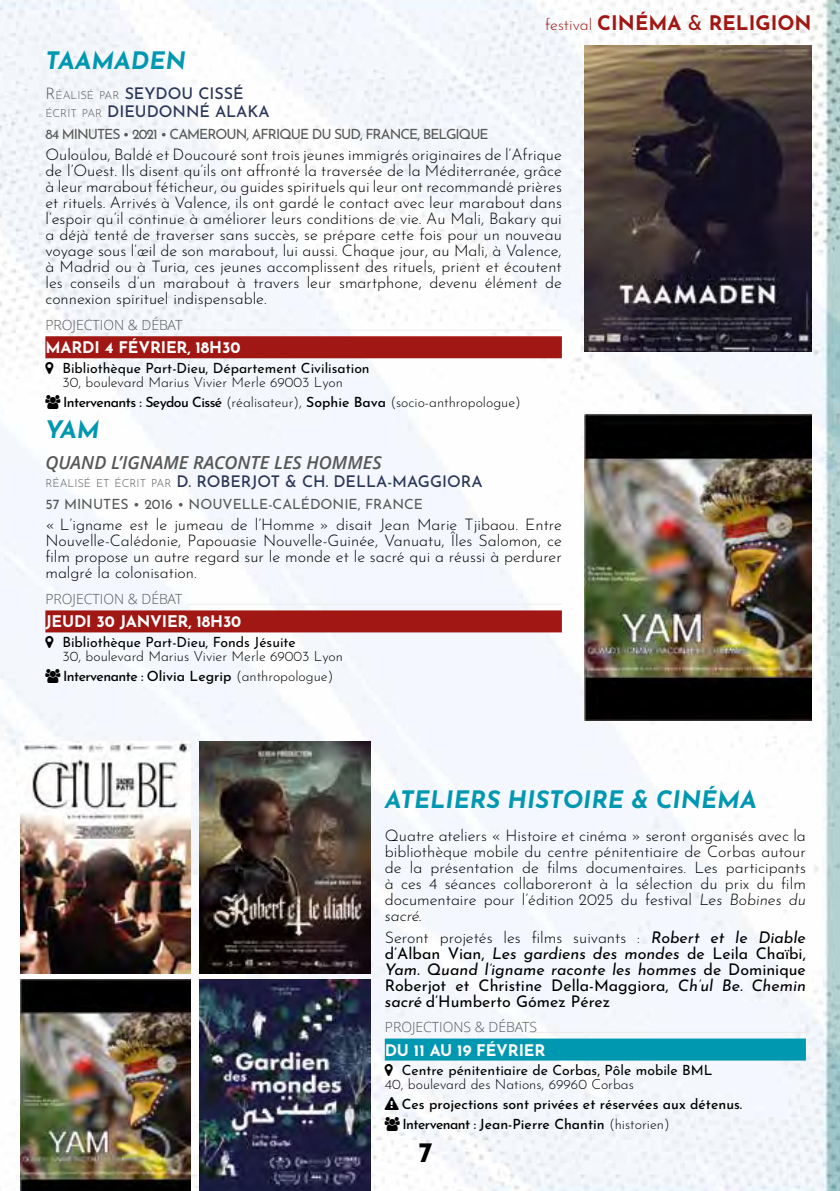
<style>
.page{position:relative;width:840px;height:1191px;background:#fff}
.page>*{position:absolute;margin:0;border:0;box-sizing:border-box;transform-origin:0 0}
.t1{font:700 28px "Josefin Sans";color:#000}
.t2{font:italic 700 24px "Josefin Sans";color:#0098b0}
.t3{font:700 20px "Josefin Sans";color:#a01713}
.t4{font:italic 600 18px "Open Sans";color:#575756}
.t5{font:300 16px/16px "Josefin Sans";color:#000;text-align:justify}
.t6{font:16px/16px "Josefin Sans";color:#000;text-align:justify}
.t7{font:500 16px/18px "Josefin Sans";color:#2b3759}
.t8{font:700 16px "Josefin Sans";letter-spacing:-.01em;color:#fff}
.t9{font:300 14px/19.6px "Josefin Sans";color:#000}
.t10{font:14px "Josefin Sans";color:#000}
.t11{font:500 14px/19.6px "Josefin Sans";color:#000}
.t12{font:14px "Josefin Sans";letter-spacing:-.07em;color:#575756}
.t13{font:300 14px "Open Sans";color:#575756}
.t14{font:14px "Josefin Sans";color:#575756}
.s1{font-weight:300;font-size:16px}
.s2{font-weight:500}
.s3{font-weight:300;color:#575756}
.s4{font-weight:300;font-size:11.2px;color:#575756}
.s5{font-style:italic}
.s6{font-weight:300}
</style>
<div class="page">
<img style="left:0;top:0;width:839px;height:1191px">
<img style="left:584px;top:46px;width:227px;height:305px">
<img style="left:584px;top:414px;width:227px;height:306px">
<hr style="left:187px;top:329px;width:374px;height:1px;background:#ededed">
<div style="left:45px;top:336px;width:516px;height:22px;background:#a01713"></div>
<hr style="left:187px;top:604px;width:374px;height:1px;background:#ededed">
<div style="left:45px;top:610px;width:516px;height:22px;background:#a01713"></div>
<hr style="left:526px;top:1032px;width:279px;height:1px;background:#ededed">
<div style="left:384px;top:1038px;width:421px;height:22px;background:#0098b0"></div>
<img style="left:200px;top:979px;width:170px;height:212px">
<img style="left:200px;top:741px;width:170px;height:232px">
<img style="left:20px;top:979px;width:170px;height:212px">
<img style="left:20px;top:741px;width:170px;height:232px">
<svg style="left:45px;top:362px;width:8px;height:12px"></svg>
<svg style="left:45px;top:394px;width:15px;height:14px"></svg>
<svg style="left:45px;top:636px;width:8px;height:12px"></svg>
<svg style="left:45px;top:668px;width:15px;height:15px"></svg>
<svg style="left:384px;top:1064px;width:8px;height:12px"></svg>
<svg style="left:384px;top:1096px;width:15px;height:14px"></svg>
<svg style="left:384px;top:1116px;width:15px;height:14px"></svg>
<p class="t3" style="left:545px;top:8px;width:267px"><span class="s1">festival</span> CINÉMA <span class="s2">&amp;</span> RELIGION</p>
<h2 class="t2" style="left:45px;top:40px;width:142px">TAAMADEN</h2>
<p class="t7" style="left:45px;top:83px;width:226px"><span class="s3">R</span> <span class="s4">ÉALISÉ PAR</span> SEYDOU CISSÉ<br><span class="s4">ÉCRIT PAR</span> DIEUDONNÉ ALAKA</p>
<p class="t12" style="left:45px;top:123px;width:444px">84 MINUTES • 2021 • CAMEROUN, AFRIQUE DU SUD, FRANCE, BELGIQUE</p>
<p class="t5" style="left:45px;top:145px;width:517px">Ouloulou, Baldé et Doucouré sont trois jeunes immigrés originaires de l’Afrique de l’Ouest. Ils disent qu’ils ont affronté la traversée de la Méditerranée, grâce à leur marabout féticheur, ou guides spirituels qui leur ont recommandé prières et rituels. Arrivés à Valence, ils ont gardé le contact avec leur marabout dans l’espoir qu’il continue à améliorer leurs conditions de vie. Au Mali, Bakary qui a déjà tenté de traverser sans succès, se prépare cette fois pour un nouveau voyage sous l’œil de son marabout, lui aussi. Chaque jour, au Mali, à Valence, à Madrid ou à Turia, ces jeunes accomplissent des rituels, prient et écoutent les conseils d’un marabout à travers leur smartphone, devenu élément de connexion spirituel indispensable.</p>
<p class="t13" style="left:45px;top:315px;width:138px">PROJECTION &amp; DÉBAT</p>
<p class="t8" style="left:45px;top:336px;width:196px">MARDI 4 FÉVRIER, 18H30</p>
<p class="t10" style="left:62px;top:357px;width:308px">Bibliothèque Part-Dieu, Département Civilisation</p>
<p class="t9" style="left:62px;top:371px;width:459px">30, boulevard Marius Vivier Merle 69003 Lyon<br><span class="s2">Intervenants : Seydou Cissé</span> (réalisateur), <span class="s2">Sophie Bava</span> (socio-anthropologue)</p>
<h2 class="t2" style="left:45px;top:408px;width:56px">YAM</h2>
<p class="t4" style="left:45px;top:450px;width:337px">QUAND L’IGNAME RACONTE LES HOMMES</p>
<p class="t7" style="left:45px;top:471px;width:438px"><span class="s4">RÉALISÉ ET ÉCRIT PAR</span> D. ROBERJOT &amp; CH. DELLA-MAGGIORA</p>
<p class="t14" style="left:45px;top:493px;width:379px">57 MINUTES • 2016 • NOUVELLE-CALÉDONIE, FRANCE</p>
<p class="t5" style="left:45px;top:515px;width:517px">« L’igname est le jumeau de l’Homme » disait Jean Marie Tjibaou. Entre Nouvelle-Calédonie, Papouasie Nouvelle-Guinée, Vanuatu, Îles Salomon, ce film propose un autre regard sur le monde et le sacré qui a réussi à perdurer malgré la colonisation.</p>
<p class="t13" style="left:45px;top:589px;width:138px">PROJECTION &amp; DÉBAT</p>
<p class="t8" style="left:45px;top:610px;width:197px">JEUDI 30 JANVIER, 18H30</p>
<p class="t10" style="left:62px;top:632px;width:235px">Bibliothèque Part-Dieu, Fonds Jésuite</p>
<p class="t9" style="left:62px;top:645px;width:282px">30, boulevard Marius Vivier Merle 69003 Lyon<br><span class="s2">Intervenante : Olivia Legrip</span> (anthropologue)</p>
<h2 class="t2" style="left:384px;top:778px;width:373px">ATELIERS HISTOIRE &amp; CINÉMA</h2>
<p class="t5" style="left:384px;top:826px;width:422px">Quatre ateliers « Histoire et cinéma » seront organisés avec la bibliothèque mobile du centre pénitentiaire de Corbas autour de la présentation de films documentaires. Les participants à ces 4 séances collaboreront à la sélection du prix du film documentaire pour l’édition 2025 du festival <span class="s5">Les Bobines du sacré</span>.</p>
<p class="t6" style="left:384px;top:927px;width:422px"><span class="s6">Seront projetés les films suivants :</span> <span class="s5">Robert et le Diable </span>d’Alban Vian, <span class="s5">Les gardiens des mondes</span> de Leila Chaïbi, <span class="s5">Yam. Quand l’igname raconte les hommes</span> de Dominique Roberjot et Christine Della-Maggiora, <span class="s5">Ch’ul Be. Chemin sacré</span> d’Humberto Gómez Pérez</p>
<p class="t13" style="left:384px;top:1017px;width:154px">PROJECTIONS &amp; DÉBATS</p>
<p class="t8" style="left:384px;top:1038px;width:162px">DU 11 AU 19 FÉVRIER</p>
<p class="t10" style="left:401px;top:1060px;width:312px">Centre pénitentiaire de Corbas, Pôle mobile BML</p>
<p class="t9" style="left:384px;top:1073px;width:250px">40, boulevard des Nations, 69960 Corbas</p>
<p class="t11" style="left:401px;top:1093px;width:342px">Ces projections sont privées et réservées aux détenus.<br>Intervenant : Jean-Pierre Chantin <span class="s6">(historien)</span></p>
<h1 class="t1" style="left:418px;top:1131px;width:16px">7</h1>
</div>
